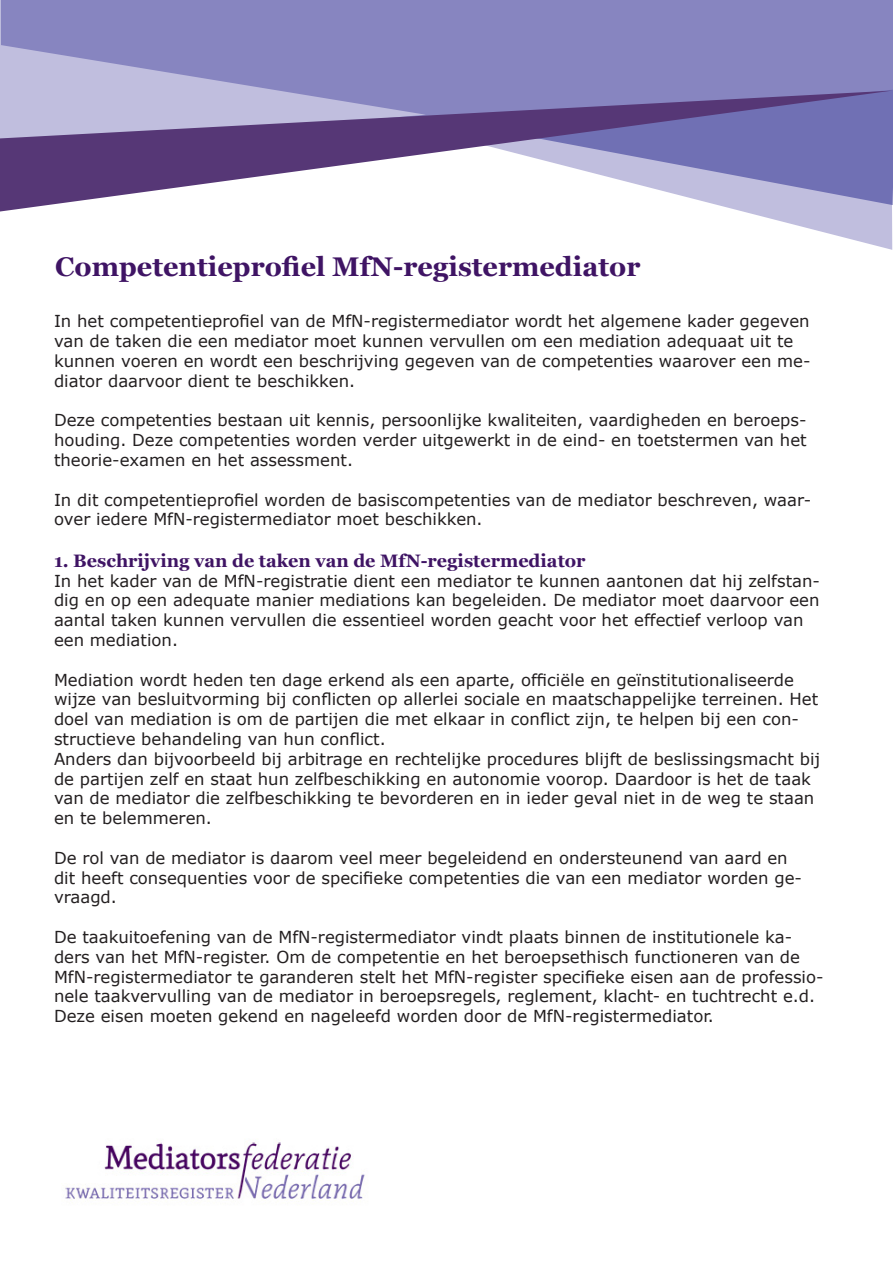
<style>
.page{position:relative;width:893px;height:1263px;background:#fff}
.page>*{position:absolute;margin:0;border:0;box-sizing:border-box;transform-origin:0 0}
.t1{font:700 27px "Georgia";color:#3f1464}
.t2{font:700 18px "Georgia";color:#3f1464}
.Alineastijl_1{font:16.5px/19.8px "Verdana";color:#231f20}
</style>
<div class="page">
<div style="left:0;top:0;width:893px;height:91px;background:#8785c0"></div>
<svg style="left:0;top:45px;width:426px;height:46px;background:#9997c9"></svg>
<svg style="left:742px;top:211px;width:150px;height:39px"></svg>
<svg style="left:0;top:91px;width:892px;height:120px"></svg>
<img style="left:65px;top:1142px;width:300px;height:59px">
<p class="t1" style="left:55px;top:246px;width:587px">Competentieprofiel MfN-registermediator</p>
<p class="Alineastijl_1" style="left:54px;top:312px;width:758px">In het competentieprofiel van de MfN-registermediator wordt het algemene kader gegeven van de taken die een mediator moet kunnen vervullen om een mediation adequaat uit te kunnen voeren en wordt een beschrijving gegeven van de competenties waarover een me&shy;diator daarvoor dient te beschikken.</p>
<p class="Alineastijl_1" style="left:54px;top:411px;width:754px;text-align:justify">Deze competenties bestaan uit kennis, persoonlijke kwaliteiten, vaardigheden en beroeps&shy;houding. Deze competenties worden verder uitgewerkt in de eind- en toetstermen van het theorie-examen en het assessment.</p>
<p class="Alineastijl_1" style="left:54px;top:490px;width:759px">In dit competentieprofiel worden de basiscompetenties van de mediator beschreven, waar&shy;over iedere MfN-registermediator moet beschikken.</p>
<p class="t2" style="left:54px;top:547px;width:533px">1. Beschrijving van de taken van de MfN-registermediator</p>
<p class="Alineastijl_1" style="left:54px;top:571px;width:767px">In het kader van de MfN-registratie dient een mediator te kunnen aantonen dat hij zelfstan&shy;dig en op een adequate manier mediations kan begeleiden. De mediator moet daarvoor een aantal taken kunnen vervullen die essentieel worden geacht voor het effectief verloop van een mediation.</p>
<p class="Alineastijl_1" style="left:54px;top:670px;width:766px">Mediation wordt heden ten dage erkend als een aparte, officiële en geïnstitutionaliseerde wijze van besluitvorming bij conflicten op allerlei sociale en maatschappelijke terreinen. Het doel van mediation is om de partijen die met elkaar in conflict zijn, te helpen bij een con&shy;structieve behandeling van hun conflict.</p>
<p class="Alineastijl_1" style="left:54px;top:749px;width:768px">Anders dan bijvoorbeeld bij arbitrage en rechtelijke procedures blijft de beslissingsmacht bij de partijen zelf en staat hun zelfbeschikking en autonomie voorop. Daardoor is het de taak van de mediator die zelfbeschikking te bevorderen en in ieder geval niet in de weg te staan en te belemmeren.</p>
<p class="Alineastijl_1" style="left:54px;top:848px;width:749px">De rol van de mediator is daarom veel meer begeleidend en ondersteunend van aard en dit heeft consequenties voor de specifieke competenties die van een mediator worden ge&shy;vraagd.</p>
<p class="Alineastijl_1" style="left:54px;top:927px;width:771px">De taakuitoefening van de MfN-registermediator vindt plaats binnen de institutionele ka&shy;ders van het MfN-register. Om de competentie en het beroepsethisch functioneren van de MfN-registermediator te garanderen stelt het MfN-register specifieke eisen aan de professio&shy;nele taakvervulling van de mediator in beroepsregels, reglement, klacht- en tuchtrecht e.d.<br>Deze eisen moeten gekend en nageleefd worden door de MfN-registermediator.</p>
</div>
